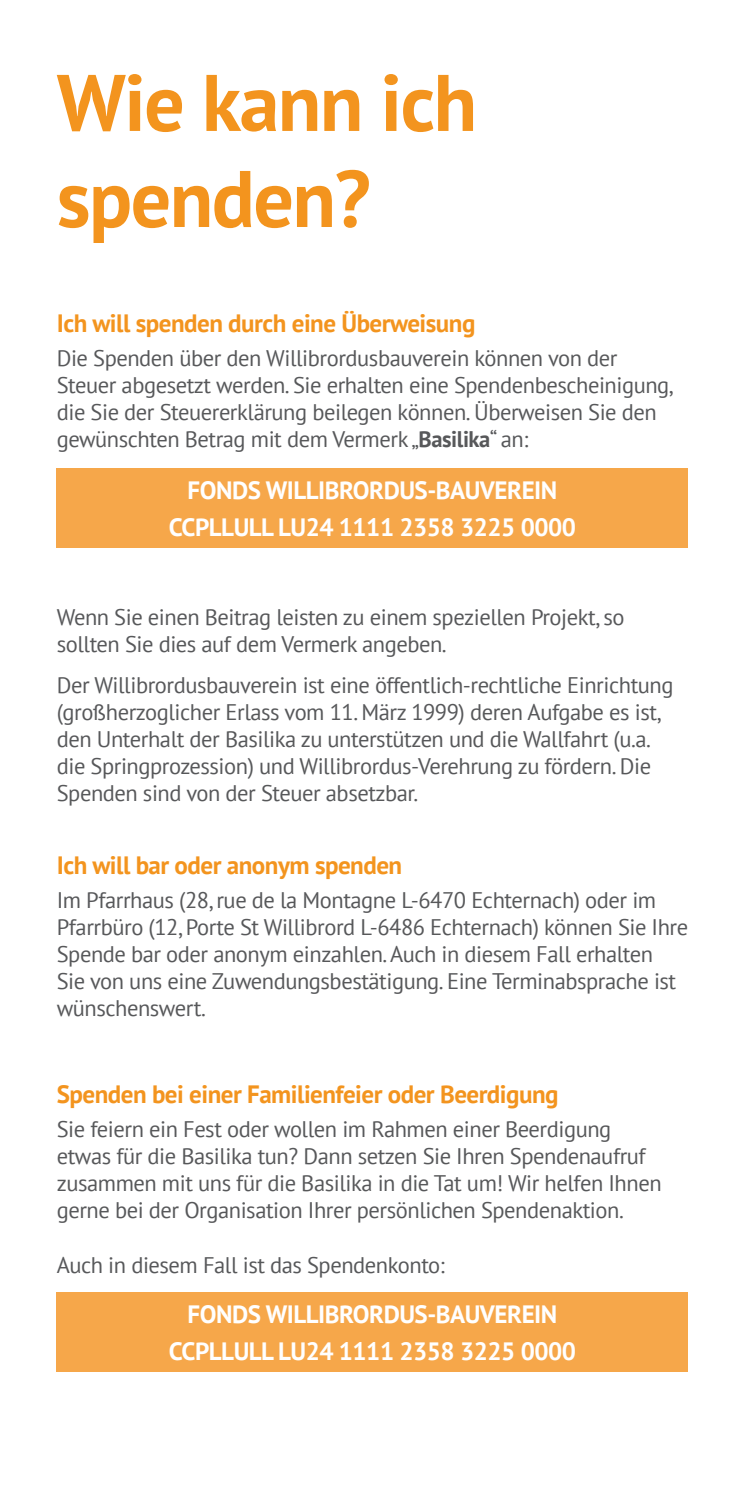
<style>
.page{position:relative;width:745px;height:1489px;background:#fff}
.page>*{position:absolute;margin:0;border:0;box-sizing:border-box;transform-origin:0 0}
.t1{font:700 80px/96px "PT Sans";letter-spacing:-.02em;color:#f3941e}
.t2{font:700 25px/37px "PT Sans";letter-spacing:-.02em;color:#fff;text-align:center}
.t3{font:700 25px "PT Sans";letter-spacing:-.02em;color:#f3941e}
.t4{font:22.5px/27px "PT Sans";letter-spacing:-.02em;color:#57585a}
.s1{font-weight:700}
</style>
<div class="page">
<div style="left:57px;top:468px;width:630px;height:79px;background:#f6a74a"></div>
<div style="left:57px;top:1292px;width:630px;height:79px;background:#f6a74a"></div>
<h1 class="t1" style="left:57px;top:53px;width:421px">Wie kann ich spenden?</h1>
<p class="t3" style="left:57px;top:306px;width:420px">Ich will spenden durch eine Überweisung</p>
<p class="t4" style="left:57px;top:344px;width:617px">Die Spenden über den Willibrordusbauverein können von der Steuer abgesetzt werden. Sie erhalten eine Spendenbescheinigung, die Sie der Steuererklärung beilegen können. Überweisen Sie den gewünschten Betrag mit dem Vermerk „<span class="s1">Basilika</span>“ an:</p>
<p class="t2" style="left:169px;top:471px;width:408px">FONDS WILLIBRORDUS-BAUVEREIN<br>CCPLLULL LU24 1111 2358 3225 0000</p>
<p class="t4" style="left:57px;top:603px;width:569px">Wenn Sie einen Beitrag leisten zu einem speziellen Projekt, so sollten Sie dies auf dem Vermerk angeben.</p>
<p class="t4" style="left:57px;top:671px;width:618px">Der Willibrordusbauverein ist eine öffentlich-rechtliche Einrichtung (großherzoglicher Erlass vom 11. März 1999) deren Aufgabe es ist, den Unterhalt der Basilika zu unterstützen und die Wallfahrt (u.a. die Springprozession) und Willibrordus-Verehrung zu fördern. Die Spenden sind von der Steuer absetzbar.</p>
<p class="t3" style="left:57px;top:848px;width:347px">Ich will bar oder anonym spenden</p>
<p class="t4" style="left:57px;top:885px;width:632px">Im Pfarrhaus (28, rue de la Montagne L-6470 Echternach) oder im Pfarrbüro (12, Porte St Willibrord L-6486 Echternach) können Sie Ihre Spende bar oder anonym einzahlen. Auch in diesem Fall erhalten<br>Sie von uns eine Zuwendungsbestätigung. Eine Terminabsprache ist wünschenswert.</p>
<p class="t3" style="left:57px;top:1077px;width:503px">Spenden bei einer Familienfeier oder Beerdigung</p>
<p class="t4" style="left:57px;top:1114px;width:606px">Sie feiern ein Fest oder wollen im Rahmen einer Beerdigung etwas für die Basilika tun? Dann setzen Sie Ihren Spendenaufruf zusammen mit uns für die Basilika in die Tat um! Wir helfen Ihnen gerne bei der Organisation Ihrer persönlichen Spendenaktion.</p>
<p class="t4" style="left:57px;top:1251px;width:389px">Auch in diesem Fall ist das Spendenkonto:</p>
<p class="t2" style="left:169px;top:1294px;width:408px">FONDS WILLIBRORDUS-BAUVEREIN<br>CCPLLULL LU24 1111 2358 3225 0000</p>
</div>
